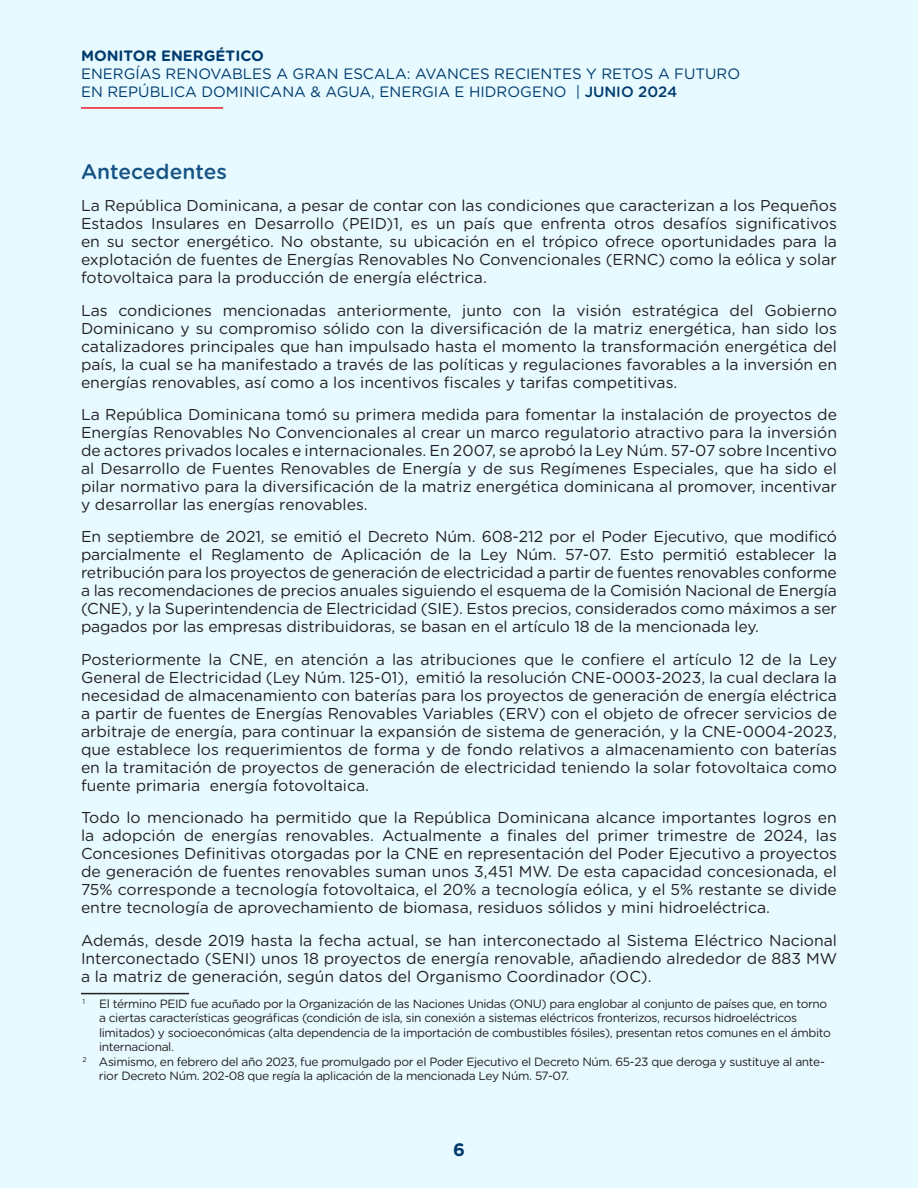
<style>
.page{position:relative;width:918px;height:1188px;background:#e6faff}
.page>*{position:absolute;margin:0;border:0;box-sizing:border-box;transform-origin:0 0}
.t1{font:500 21px "Gotham Rounded";color:#175485}
.t2{font:700 18px "Gotham Rounded";color:#003b6e}
.t3{font:15.75px/18px "Gotham Rounded";color:#231f20;text-align:justify}
.t4{font:15px/18px "Gotham Rounded";color:#003b6e}
.t5{font:700 15px "Gotham Rounded";color:#003b6e}
.t6{font:12px "Gotham Rounded";letter-spacing:-.03em;color:#231f20}
.s1{font-weight:500}
</style>
<div class="page">
<hr style="left:81px;top:107px;width:142px;height:2px;background:#ea1c2b">
<hr style="left:81px;top:993px;width:108px;height:1px;background:#231f20">
<p class="t5" style="left:81px;top:45px;width:184px">MONITOR ENERGÉTICO</p>
<p class="t4" style="left:81px;top:64px;width:661px">ENERGÍAS RENOVABLES A GRAN ESCALA: AVANCES RECIENTES Y RETOS A FUTURO<br>EN REPÚBLICA DOMINICANA &amp; AGUA, ENERGIA E HIDROGENO | <span class="s1">JUNIO 2024</span></p>
<h1 class="t1" style="left:81px;top:156px;width:147px">Antecedentes</h1>
<p class="t3" style="left:81px;top:196px;width:758px">La República Dominicana, a pesar de contar con las condiciones que caracterizan a los Pequeños Estados Insulares en Desarrollo (PEID)1, es un país que enfrenta otros desafíos significativos en su sector energético. No obstante, su ubicación en el trópico ofrece oportunidades para la explotación de fuentes de Energías Renovables No Convencionales (ERNC) como la eólica y solar fotovoltaica para la producción de energía eléctrica.</p>
<p class="t3" style="left:81px;top:300px;width:758px">Las condiciones mencionadas anteriormente, junto con la visión estratégica del Gobierno Dominicano y su compromiso sólido con la diversificación de la matriz energética, han sido los catalizadores principales que han impulsado hasta el momento la transformación energética del país, la cual se ha manifestado a través de las políticas y regulaciones favorables a la inversión en energías renovables, así como a los incentivos fiscales y tarifas competitivas.</p>
<p class="t3" style="left:81px;top:405px;width:758px">La República Dominicana tomó su primera medida para fomentar la instalación de proyectos de Energías Renovables No Convencionales al crear un marco regulatorio atractivo para la inversión de actores privados locales e internacionales. En 2007, se aprobó la Ley Núm. 57-07 sobre Incentivo al Desarrollo de Fuentes Renovables de Energía y de sus Regímenes Especiales, que ha sido el pilar normativo para la diversificación de la matriz energética dominicana al promover, incentivar y desarrollar las energías renovables.</p>
<p class="t3" style="left:81px;top:527px;width:758px">En septiembre de 2021, se emitió el Decreto Núm. 608-212 por el Poder Ejecutivo, que modificó parcialmente el Reglamento de Aplicación de la Ley Núm. 57-07. Esto permitió establecer la retribución para los proyectos de generación de electricidad a partir de fuentes renovables conforme a las recomendaciones de precios anuales siguiendo el esquema de la Comisión Nacional de Energía (CNE), y la Superintendencia de Electricidad (SIE). Estos precios, considerados como máximos a ser pagados por las empresas distribuidoras, se basan en el artículo 18 de la mencionada ley.</p>
<p class="t3" style="left:81px;top:650px;width:758px">Posteriormente la CNE, en atención a las atribuciones que le confiere el artículo 12 de la Ley General de Electricidad (Ley Núm. 125-01), emitió la resolución CNE-0003-2023, la cual declara la necesidad de almacenamiento con baterías para los proyectos de generación de energía eléctrica a partir de fuentes de Energías Renovables Variables (ERV) con el objeto de ofrecer servicios de arbitraje de energía, para continuar la expansión de sistema de generación, y la CNE-0004-2023, que establece los requerimientos de forma y de fondo relativos a almacenamiento con baterías en la tramitación de proyectos de generación de electricidad teniendo la solar fotovoltaica como fuente primaria energía fotovoltaica.</p>
<p class="t3" style="left:81px;top:808px;width:758px">Todo lo mencionado ha permitido que la República Dominicana alcance importantes logros en la adopción de energías renovables. Actualmente a finales del primer trimestre de 2024, las Concesiones Definitivas otorgadas por la CNE en representación del Poder Ejecutivo a proyectos de generación de fuentes renovables suman unos 3,451 MW. De esta capacidad concesionada, el 75% corresponde a tecnología fotovoltaica, el 20% a tecnología eólica, y el 5% restante se divide entre tecnología de aprovechamiento de biomasa, residuos sólidos y mini hidroeléctrica.</p>
<p class="t3" style="left:81px;top:930px;width:758px">Además, desde 2019 hasta la fecha actual, se han interconectado al Sistema Eléctrico Nacional Interconectado (SENI) unos 18 proyectos de energía renovable, añadiendo alrededor de 883 MW a la matriz de generación, según datos del Organismo Coordinador (OC).</p>
<p class="t6" style="left:82px;top:996px;width:746px"><sup>1</sup> El término PEID fue acuñado por la Organización de las Naciones Unidas (ONU) para englobar al conjunto de países que, en torno</p>
<p class="t6" style="left:99px;top:1010px;width:700px">a ciertas características geográficas (condición de isla, sin conexión a sistemas eléctricos fronterizos, recursos hidroeléctricos</p>
<p class="t6" style="left:99px;top:1024px;width:733px">limitados) y socioeconómicas (alta dependencia de la importación de combustibles fósiles), presentan retos comunes en el ámbito</p>
<p class="t6" style="left:99px;top:1039px;width:77px">internacional.</p>
<p class="t6" style="left:82px;top:1053px;width:744px"><sup>2</sup> Asimismo, en febrero del año 2023, fue promulgado por el Poder Ejecutivo el Decreto Núm. 65-23 que deroga y sustituye al ante-</p>
<p class="t6" style="left:99px;top:1068px;width:472px">rior Decreto Núm. 202-08 que regía la aplicación de la mencionada Ley Núm. 57-07.</p>
<p class="t2" style="left:453px;top:1137px;width:13px">6</p>
</div>
